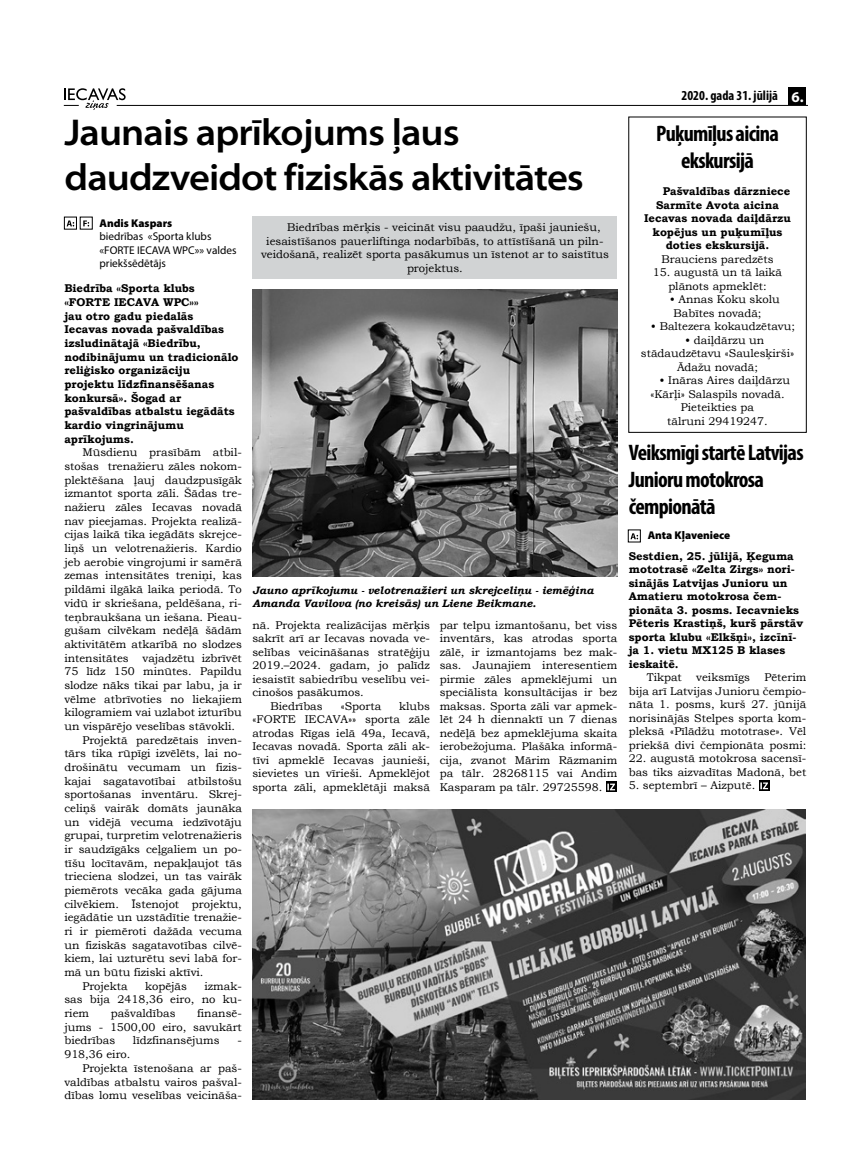
<style>
.page{position:relative;width:851px;height:1170px;background:#fff}
.page>*{position:absolute;margin:0;border:0;box-sizing:border-box;transform-origin:0 0}
.t1{font:600 semi-expanded 37.5px/45px "Myriad Pro";letter-spacing:-.025em;color:#000}
.t2{font:700 condensed 22.5px/27px "Myriad Pro";letter-spacing:-.03em;color:#000}
.t3{font:700 condensed 13.75px "Myriad Pro";color:#000}
.t4{font:11.25px/13.5px "Bookman Old Style";color:#000;text-align:justify}
.t5{font:700 11.25px/13.6px "Bookman Old Style";color:#000}
.t6{font:11.25px/13.5px "Myriad Pro";color:#000}
.t7{font:900 11.25px "Myriad Pro";color:#000}
.t8{font:italic 700 10.75px/12.9px "Bookman Old Style";color:#000}
.s1{font-stretch:normal;font-size:15px;color:#fff}
</style>
<div class="page">
<hr style="left:117px;top:105px;width:689px;height:1px;background:#000">
<svg style="left:64px;top:88px;width:62px;height:22px"></svg>
<div style="left:788px;top:87px;width:18px;height:18px;background:#000"></div>
<svg style="left:67px;top:220px;width:7px;height:6px"></svg>
<div style="left:64px;top:217px;width:13px;height:12px;border:1px solid #000"></div>
<svg style="left:83px;top:220px;width:6px;height:6px"></svg>
<svg style="left:630px;top:533px;width:8px;height:6px"></svg>
<div style="left:605px;top:781px;width:11px;height:10px;background:#000"></div>
<svg style="left:607px;top:783px;width:8px;height:7px"></svg>
<div style="left:758px;top:780px;width:11px;height:10px;background:#000"></div>
<svg style="left:760px;top:782px;width:8px;height:7px"></svg>
<div style="left:252px;top:216px;width:365px;height:63px;background:#d1d3d4"></div>
<img style="left:252px;top:809px;width:553px;height:290px">
<img style="left:252px;top:289px;width:365px;height:287px">
<h1 class="t1" style="left:64px;top:110px;width:521px">Jaunais aprīkojums ļaus daudzveidot fiziskās aktivitātes</h1>
<p class="t7" style="left:99px;top:216px;width:74px">Andis Kaspars</p>
<p class="t6" style="left:99px;top:229px;width:138px">biedrības «Sporta klubs «FORTE IECAVA WPC»» valdes priekšsēdētājs</p>
<p class="t5" style="left:64px;top:281px;width:176px">Biedrība «Sporta klubs «FORTE IECAVA WPC»»<br>jau otro gadu piedalās<br>Iecavas novada pašvaldības izsludinātajā «Biedrību, nodibinājumu un tradicionālo reliģisko organizāciju projektu līdzfinansēšanas konkursā». Šogad ar pašvaldības atbalstu iegādāts kardio vingrinājumu aprīkojums.</p>
<p class="t4" style="left:82px;top:446px;width:161px">Mūsdienu prasībām atbil-</p>
<p class="t4" style="left:64px;top:459px;width:179px">stošas trenažieru zāles nokom-</p>
<p class="t4" style="left:64px;top:473px;width:179px">plektēšana ļauj daudzpusīgāk</p>
<p class="t4" style="left:64px;top:487px;width:179px">izmantot sporta zāli. Šādas tre-</p>
<p class="t4" style="left:64px;top:500px;width:179px">nažieru zāles Iecavas novadā</p>
<p class="t4" style="left:64px;top:514px;width:179px">nav pieejamas. Projekta realizā-</p>
<p class="t4" style="left:64px;top:528px;width:179px">cijas laikā tika iegādāts skrejce-</p>
<p class="t4" style="left:64px;top:541px;width:179px">liņš un velotrenažieris. Kardio</p>
<p class="t4" style="left:64px;top:555px;width:179px">jeb aerobie vingrojumi ir samērā</p>
<p class="t4" style="left:64px;top:569px;width:179px">zemas intensitātes treniņi, kas</p>
<p class="t4" style="left:64px;top:582px;width:179px">pildāmi ilgākā laika periodā. To</p>
<p class="t4" style="left:64px;top:596px;width:179px">vidū ir skriešana, peldēšana, ri-</p>
<p class="t4" style="left:64px;top:610px;width:179px">teņbraukšana un iešana. Pieau-</p>
<p class="t4" style="left:64px;top:623px;width:179px">gušam cilvēkam nedēļā šādām</p>
<p class="t4" style="left:64px;top:637px;width:179px">aktivitātēm atkarībā no slodzes</p>
<p class="t4" style="left:64px;top:651px;width:179px">intensitātes vajadzētu izbrīvēt</p>
<p class="t4" style="left:64px;top:664px;width:179px">75 līdz 150 minūtes. Papildu</p>
<p class="t4" style="left:64px;top:678px;width:179px">slodze nāks tikai par labu, ja ir</p>
<p class="t4" style="left:64px;top:692px;width:179px">vēlme atbrīvoties no liekajiem</p>
<p class="t4" style="left:64px;top:705px;width:179px">kilogramiem vai uzlabot izturību</p>
<p class="t4" style="left:64px;top:719px;width:172px">un vispārējo veselības stāvokli.</p>
<p class="t4" style="left:82px;top:733px;width:161px">Projektā paredzētais inven-</p>
<p class="t4" style="left:64px;top:746px;width:179px">tārs tika rūpīgi izvēlēts, lai no-</p>
<p class="t4" style="left:64px;top:760px;width:179px">drošinātu vecumam un fizis-</p>
<p class="t4" style="left:64px;top:774px;width:179px">kajai sagatavotībai atbilstošu</p>
<p class="t4" style="left:64px;top:787px;width:179px">sportošanas inventāru. Skrej-</p>
<p class="t4" style="left:64px;top:801px;width:179px">celiņš vairāk domāts jaunāka</p>
<p class="t4" style="left:64px;top:815px;width:179px">un vidējā vecuma iedzīvotāju</p>
<p class="t4" style="left:64px;top:828px;width:179px">grupai, turpretim velotrenažieris</p>
<p class="t4" style="left:64px;top:842px;width:179px">ir saudzīgāks ceļgaliem un po-</p>
<p class="t4" style="left:64px;top:856px;width:179px">tīšu locītavām, nepakļaujot tās</p>
<p class="t4" style="left:64px;top:869px;width:179px">trieciena slodzei, un tas vairāk</p>
<p class="t4" style="left:64px;top:883px;width:179px">piemērots vecāka gada gājuma</p>
<p class="t4" style="left:64px;top:897px;width:179px">cilvēkiem. Īstenojot projektu,</p>
<p class="t4" style="left:64px;top:910px;width:179px">iegādātie un uzstādītie trenažie-</p>
<p class="t4" style="left:64px;top:924px;width:179px">ri ir piemēroti dažāda vecuma</p>
<p class="t4" style="left:64px;top:938px;width:179px">un fiziskās sagatavotības cilvē-</p>
<p class="t4" style="left:64px;top:951px;width:179px">kiem, lai uzturētu sevi labā for-</p>
<p class="t4" style="left:64px;top:965px;width:141px">mā un būtu fiziski aktīvi.</p>
<p class="t4" style="left:82px;top:979px;width:47px">Projekta</p>
<p class="t4" style="left:145px;top:979px;width:43px">kopējās</p>
<p class="t4" style="left:64px;top:979px;width:179px;text-indent:140px">izmak&shy;sas bija 2418,36 eiro, no ku&shy;riem</p>
<p class="t4" style="left:64px;top:1006px;width:179px;text-indent:133px">finansē&shy;jums - 1500,00 eiro, savukārt biedrības</p>
<p class="t4" style="left:111px;top:1006px;width:66px">pašvaldības</p>
<p class="t4" style="left:133px;top:1033px;width:88px">līdzfinansējums</p>
<p class="t4" style="left:237px;top:1033px;width:6px">-</p>
<p class="t4" style="left:64px;top:1047px;width:68px">918,36 eiro.</p>
<p class="t4" style="left:82px;top:1061px;width:161px">Projekta īstenošana ar paš-</p>
<p class="t4" style="left:64px;top:1074px;width:179px">valdības atbalstu vairos pašval-</p>
<p class="t4" style="left:64px;top:1088px;width:179px">dības lomu veselības veicināša-</p>
<p class="t4" style="left:287px;top:221px;width:315px">Biedrības mērķis - veicināt visu paaudžu, īpaši jauniešu,</p>
<p class="t4" style="left:266px;top:234px;width:339px">iesaistīšanos pauerliftinga nodarbībās, to attīstīšanā un piln-</p>
<p class="t4" style="left:261px;top:248px;width:349px">veidošanā, realizēt sporta pasākumus un īstenot ar to saistītus</p>
<p class="t4" style="left:407px;top:261px;width:57px">projektus.</p>
<p class="t8" style="left:252px;top:584px;width:342px">Jauno aprīkojumu - velotrenažieri un skrejceliņu - iemēģina<br>Amanda Vavilova (no kreisās) un Liene Beikmane.</p>
<p class="t4" style="left:252px;top:618px;width:179px">nā. Projekta realizācijas mērķis</p>
<p class="t4" style="left:252px;top:631px;width:179px">sakrīt arī ar Iecavas novada ve-</p>
<p class="t4" style="left:252px;top:645px;width:179px">selības veicināšanas stratēģiju</p>
<p class="t4" style="left:252px;top:658px;width:179px">2019.–2024. gadam, jo palīdz</p>
<p class="t4" style="left:252px;top:672px;width:179px">iesaistīt sabiedrību veselību vei-</p>
<p class="t4" style="left:252px;top:685px;width:113px">cinošos pasākumos.</p>
<p class="t4" style="left:270px;top:699px;width:54px">Biedrības</p>
<p class="t4" style="left:340px;top:699px;width:42px">«Sporta</p>
<p class="t4" style="left:252px;top:699px;width:179px;text-indent:147px">klubs «FORTE IECAVA»» sporta zāle atrodas Rīgas ielā 49a, Iecavā, Iecavas novadā. Sporta zāli ak&shy;tīvi apmeklē Iecavas jaunieši, sievietes un vīrieši. Apmeklējot sporta zāli, apmeklētāji maksā</p>
<p class="t4" style="left:439px;top:618px;width:179px">par telpu izmantošanu, bet viss inventārs, kas atrodas sporta zālē, ir izmantojams bez mak&shy;sas. Jaunajiem interesentiem pirmie zāles apmeklējumi un speciālista konsultācijas ir bez maksas. Sporta zāli var apmek&shy;lēt 24 h diennaktī un 7 dienas nedēļā bez apmeklējuma skaita ierobežojuma. Plašāka informā&shy;cija, zvanot Mārim Rāzmanim pa tālr. 28268115 vai Andim Kasparam pa tālr. 29725598.</p>
<p class="t3" style="left:681px;top:87px;width:123px">2020. gada 31. jūlijā <span class="s1">6.</span></p>
<h2 class="t2" style="left:656px;top:120px;width:124px;text-align:center">Puķumīļus aicina ekskursijā</h2>
<p class="t5" style="left:662px;top:184px;width:129px">Pašvaldības dārzniece</p>
<p class="t5" style="left:656px;top:198px;width:124px">Sarmīte Avota aicina</p>
<p class="t5" style="left:644px;top:211px;width:148px">Iecavas novada daiļdārzu</p>
<p class="t5" style="left:652px;top:225px;width:131px">kopējus un puķumīļus</p>
<p class="t5" style="left:665px;top:238px;width:105px">doties ekskursijā.</p>
<p class="t4" style="left:661px;top:252px;width:114px">Brauciens paredzēts</p>
<p class="t4" style="left:652px;top:266px;width:131px;text-align:center">15. augustā un tā laikā plānots apmeklēt:</p>
<p class="t4" style="left:673px;top:293px;width:108px;text-indent:-4px">• Annas Koku skolu<br>Babītes novadā;</p>
<p class="t4" style="left:650px;top:320px;width:146px">• Baltezera kokaudzētavu;</p>
<p class="t4" style="left:685px;top:333px;width:81px">• daiļdārzu un</p>
<p class="t4" style="left:640px;top:347px;width:155px">stādaudzētavu «Saulesķirši»</p>
<p class="t4" style="left:677px;top:360px;width:82px">Ādažu novadā;</p>
<p class="t4" style="left:659px;top:374px;width:132px">• Ināras Aires daiļdārzu</p>
<p class="t4" style="left:650px;top:387px;width:136px">«Kārļi» Salaspils novadā.</p>
<p class="t4" style="left:680px;top:401px;width:75px">Pieteikties pa</p>
<p class="t4" style="left:667px;top:414px;width:102px">tālruni 29419247.</p>
<h2 class="t2" style="left:628px;top:439px;width:176px">Veiksmīgi startē Latvijas<br>Junioru motokrosa čempionātā</h2>
<p class="t7" style="left:647px;top:528px;width:84px">Anta Kļaveniece</p>
<p class="t5" style="left:628px;top:549px;width:176px">Sestdien, 25. jūlijā, Ķeguma mototrasē «Zelta Zirgs» nori&shy;sinājās Latvijas Junioru un<br>Amatieru motokrosa čem&shy;pionāta 3. posms. Iecavnieks<br>Pēteris Krastiņš, kurš pārstāv sporta klubu «Elkšņi», izcīnī&shy;ja 1. vietu MX125 B klases ieskaitē.</p>
<p class="t4" style="left:646px;top:670px;width:37px">Tikpat</p>
<p class="t4" style="left:696px;top:670px;width:55px">veiksmīgs</p>
<p class="t4" style="left:628px;top:670px;width:179px;text-indent:136px">Pēterim bija arī Latvijas Junioru čempio&shy;nāta 1. posms, kurš 27. jūnijā norisinājās Stelpes sporta kom&shy;pleksā «Pīlādžu mototrase». Vēl priekšā divi čempionāta posmi:</p>
<p class="t4" style="left:628px;top:751px;width:179px">22. augustā motokrosa sacensī&shy;bas tiks aizvadītas Madonā, bet</p>
<p class="t4" style="left:628px;top:778px;width:128px">5. septembrī – Aizputē.</p>
</div>
